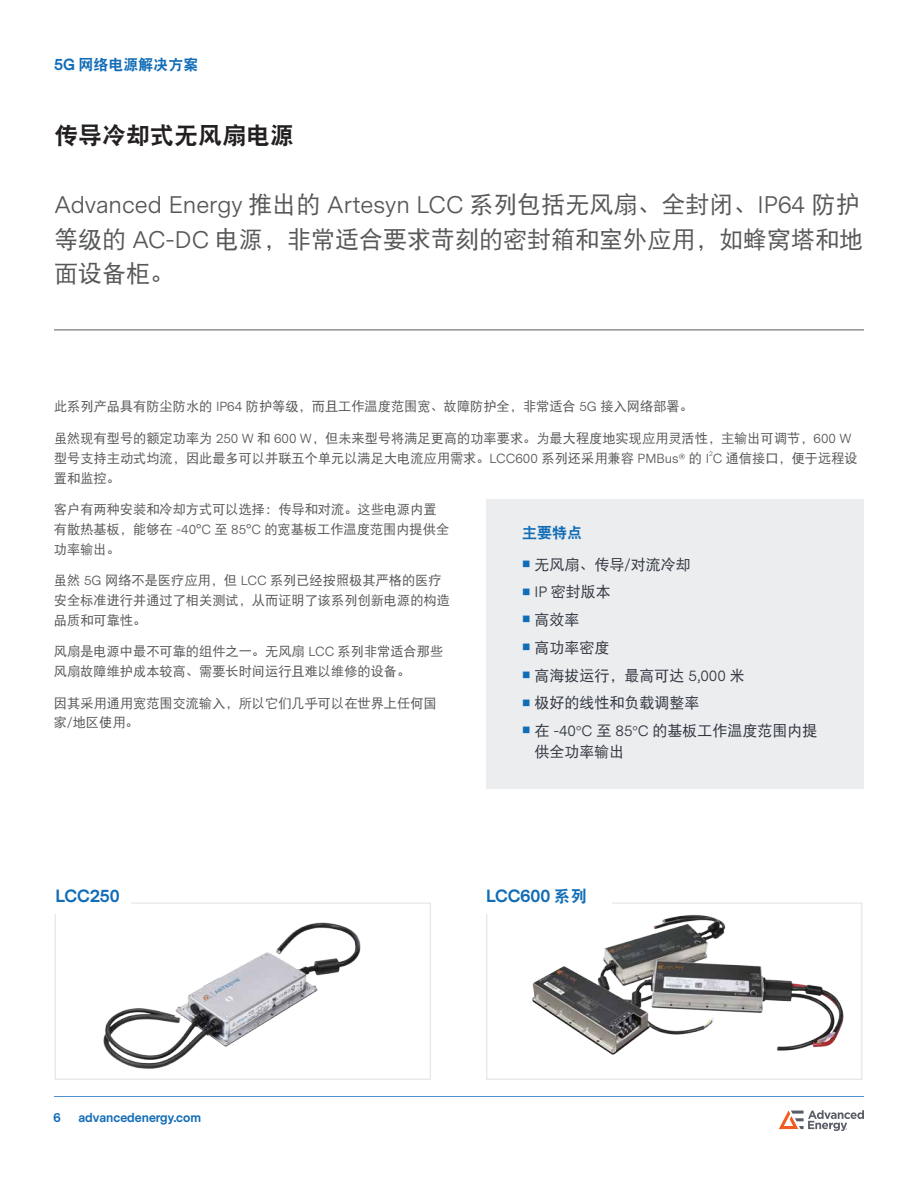
<style>
.page{position:relative;width:918px;height:1188px;background:#fff}
.page>*{position:absolute;margin:0;border:0;box-sizing:border-box;transform-origin:0 0}
.t1{font:24px "Messina Sans";color:#57585a}
.t2{font:24px/34.5px "DFP Hei W5";color:#57585a}
.t3{font:24px "DFP Hei W9";color:#231f20}
.t4{font:700 16.5px "Messina Sans";color:#126db7}
.t5{font:15px/21px "DFP Hei W5";color:#323640}
.t6{font:15px "DFP Hei W9";color:#126db7}
.t7{font:13.2px/19.8px "DFP Hei W5";color:#57585a}
.t8{font:700 12px "Messina Sans";color:#126db7}
.t9{font:6.6px "Messina Sans";color:#57585a}
.s1{font-family:"Messina Sans";font-weight:700}
.s2{font-family:"DFP Hei W5"}
.s3{font-family:"Messina Sans"}
.s4{color:#126db7}
.s5{font-family:"Messina Sans";font-size:13.2px;color:#57585a}
.s6{font-family:"DFP Hei W9";font-weight:400}
</style>
<div class="page">
<hr style="left:54px;top:1096px;width:810px;height:1px;background:#5090cc">
<svg style="left:779px;top:1110px;width:85px;height:21px"></svg>
<div style="left:486px;top:903px;width:376px;height:177px;border:1px solid #e2e4e2"></div>
<div style="left:55px;top:903px;width:376px;height:177px;border:1px solid #e2e4e2"></div>
<div style="left:478px;top:890px;width:134px;height:24px;background:#fff"></div>
<div style="left:45px;top:890px;width:86px;height:24px;background:#fff"></div>
<hr style="left:54px;top:330px;width:810px;height:1px;background:#57585a">
<div style="left:486px;top:500px;width:378px;height:289px;background:#ebedef"></div>
<img style="left:103px;top:922px;width:258px;height:147px">
<img style="left:532px;top:904px;width:314px;height:151px">
<p class="t6" style="left:54px;top:57px;width:146px"><span class="s1">5G</span> 网络电源解决方案</p>
<h1 class="t3" style="left:54px;top:123px;width:241px">传导冷却式无风扇电源</h1>
<h1 class="t1" style="left:54px;top:190px;width:807px">Advanced Energy <span class="s2">推出的</span> Artesyn LCC <span class="s2">系列包括无风扇、全封闭、</span>IP64 <span class="s2">防护</span></h1>
<h1 class="t2" style="left:54px;top:222px;width:811px">等级的 <span class="s3">AC-DC</span> 电源，非常适合要求苛刻的密封箱和室外应用，如蜂窝塔和地面设备柜。</h1>
<p class="t7" style="left:54px;top:397px;width:640px">此系列产品具有防尘防水的 <span class="s3">IP64</span> 防护等级，而且工作温度范围宽、故障防护全，非常适合 <span class="s3">5G</span> 接入网络部署。</p>
<p class="t7" style="left:54px;top:428px;width:805px">虽然现有型号的额定功率为 <span class="s3">250 W</span> 和 <span class="s3">600 W</span>，但未来型号将满足更高的功率要求。为最大程度地实现应用灵活性，主输出可调节，<span class="s3">600 W</span>型号支持主动式均流，因此最多可以并联五个单元以满足大电流应用需求。<span class="s3">LCC600</span> 系列还采用兼容 <span class="s3">PMBus®</span> 的 <span class="s3">I C</span> 通信接口，便于远程设</p>
<p class="t9" style="left:709px;top:450px;width:5px">2</p>
<p class="t7" style="left:54px;top:468px;width:67px">置和监控。</p>
<p class="t7" style="left:54px;top:499px;width:397px">客户有两种安装和冷却方式可以选择：传导和对流。这些电源内置有散热基板，能够在 <span class="s3">-40°C</span> 至 <span class="s3">85°C</span> 的宽基板工作温度范围内提供全功率输出。</p>
<p class="t7" style="left:54px;top:570px;width:397px">虽然 <span class="s3">5G</span> 网络不是医疗应用，但 <span class="s3">LCC</span> 系列已经按照极其严格的医疗安全标准进行并通过了相关测试，从而证明了该系列创新电源的构造品质和可靠性。</p>
<p class="t7" style="left:54px;top:641px;width:391px">风扇是电源中最不可靠的组件之一。无风扇 <span class="s3">LCC</span> 系列非常适合那些风扇故障维护成本较高、需要长时间运行且难以维修的设备。</p>
<p class="t7" style="left:54px;top:693px;width:384px">因其采用通用宽范围交流输入，所以它们几乎可以在世界上任何国家<span class="s3">/</span>地区使用。</p>
<p class="t6" style="left:522px;top:524px;width:61px">主要特点</p>
<p class="t5" style="left:522px;top:554px;width:170px"><span class="s4">■</span> 无风扇、传导<span class="s3">/</span>对流冷却</p>
<p class="t5" style="left:522px;top:581px;width:90px"><span class="s4">■</span> <span class="s3">IP</span> 密封版本</p>
<p class="t5" style="left:522px;top:609px;width:59px"><span class="s4">■</span> 高效率</p>
<p class="t5" style="left:522px;top:637px;width:89px"><span class="s4">■</span> 高功率密度</p>
<p class="t5" style="left:522px;top:665px;width:224px"><span class="s4">■</span> 高海拔运行，最高可达 <span class="s3">5,000</span> 米</p>
<p class="t5" style="left:522px;top:692px;width:179px"><span class="s4">■</span> 极好的线性和负载调整率</p>
<p class="t5" style="left:535px;top:720px;width:285px;text-indent:-13px"><span class="s4">■</span> 在 <span class="s3">-40</span><span class="s5">°</span><span class="s3">C</span> 至 <span class="s3">85</span><span class="s5">°</span><span class="s3">C</span> 的基板工作温度范围内提供全功率输出</p>
<p class="t4" style="left:56px;top:884px;width:66px">LCC250</p>
<p class="t4" style="left:486px;top:885px;width:102px">LCC600 <span class="s6">系列</span></p>
<p class="t8" style="left:53px;top:1109px;width:9px">6</p>
<p class="t8" style="left:78px;top:1109px;width:124px">advancedenergy.com</p>
</div>
